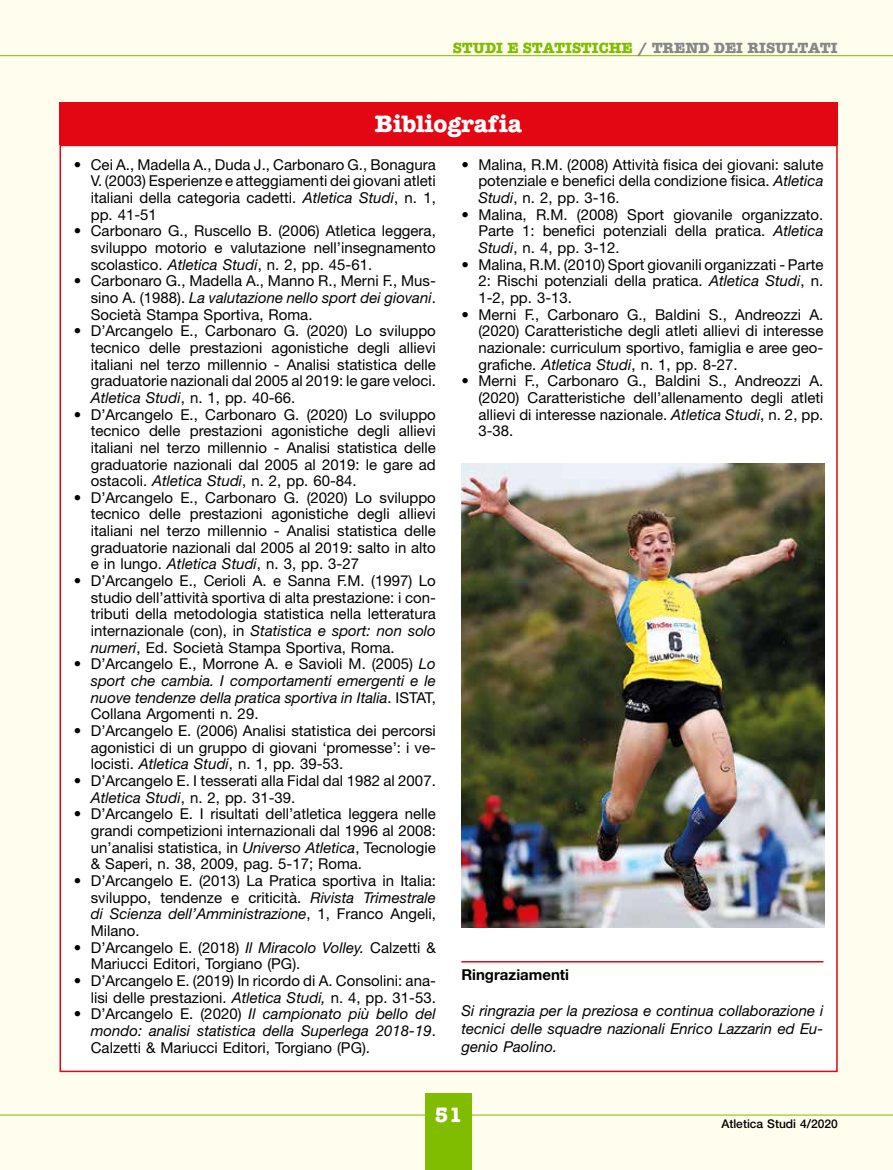
<style>
.page{position:relative;width:893px;height:1170px;background:#fff}
.page>*{position:absolute;margin:0;border:0;box-sizing:border-box;transform-origin:0 0}
.t1{font:700 24px "American Typewriter Std";color:#fff}
.t2{font:700 21px "American Typewriter Std";color:#fff}
.t3{font:15px/16.6px "Helvetica Neue LT Std";color:#000;text-align:justify}
.t4{font:italic 15px/16.6px "Helvetica Neue LT Std";color:#000;text-align:justify}
.t5{font:700 15px "American Typewriter Std";color:#878787}
.t6{font:700 15px "Helvetica Neue LT Std";color:#000}
.t7{font:500 12px "Helvetica Neue LT Std";color:#000}
.s1{color:#80bc00}
.s2{font-style:italic}
.s3{font-style:normal}
</style>
<div class="page">
<div style="left:0;top:0;width:893px;height:1169px;background:#fffdee"></div>
<hr style="left:0;top:1114px;width:893px;height:1px;background:#80bc00">
<div style="left:425px;top:1093px;width:47px;height:76px;background:#80bc00"></div>
<hr style="left:0;top:55px;width:893px;height:1px;background:#80bc00">
<div style="left:60px;top:145px;width:777px;height:926px;background:#fff"></div>
<hr style="left:461px;top:960px;width:362px;height:2px;background:#e30613">
<div style="left:60px;top:102px;width:778px;height:43px;background:#e30613"></div>
<img style="left:461px;top:463px;width:364px;height:464px">
<p class="t5" style="left:453px;top:39px;width:386px"><span class="s1">STUDI E STATISTICHE</span> / TREND DEI RISULTATI</p>
<h1 class="t1" style="left:375px;top:109px;width:149px">Bibliografia</h1>
<p class="t3" style="left:91px;top:156px;width:347px;text-indent:-17px">• Cei A., Madella A., Duda J., Carbonaro G., Bonagura V. (2003) Esperienze e atteggiamenti dei giovani atleti italiani della categoria cadetti. <span class="s2">Atletica Studi</span>, n. 1, pp. 41-51</p>
<p class="t3" style="left:91px;top:222px;width:347px;text-indent:-17px">• Carbonaro G., Ruscello B. (2006) Atletica leggera, sviluppo motorio e valutazione nell’insegnamento scolastico. <span class="s2">Atletica Studi</span>, n. 2, pp. 45-61.</p>
<p class="t3" style="left:91px;top:272px;width:347px;text-indent:-17px">• Carbonaro G., Madella A., Manno R., Merni F., Mus&shy;sino A. (1988). <span class="s2">La valutazione nello sport dei giovani</span>.<br>Società Stampa Sportiva, Roma.</p>
<p class="t3" style="left:91px;top:322px;width:347px;text-indent:-17px">• D’Arcangelo E., Carbonaro G. (2020) Lo sviluppo tecnico delle prestazioni agonistiche degli allievi italiani nel terzo millennio - Analisi statistica delle graduatorie nazionali dal 2005 al 2019: le gare veloci.<br><span class="s2">Atletica Studi</span>, n. 1, pp. 40-66.</p>
<p class="t3" style="left:91px;top:405px;width:347px;text-indent:-17px">• D’Arcangelo E., Carbonaro G. (2020) Lo sviluppo tecnico delle prestazioni agonistiche degli allievi italiani nel terzo millennio - Analisi statistica delle graduatorie nazionali dal 2005 al 2019: le gare ad ostacoli. <span class="s2">Atletica Studi</span>, n. 2, pp. 60-84.</p>
<p class="t3" style="left:91px;top:489px;width:347px;text-indent:-17px">• D’Arcangelo E., Carbonaro G. (2020) Lo sviluppo tecnico delle prestazioni agonistiche degli allievi italiani nel terzo millennio - Analisi statistica delle graduatorie nazionali dal 2005 al 2019: salto in alto e in lungo. <span class="s2">Atletica Studi</span>, n. 3, pp. 3-27</p>
<p class="t3" style="left:91px;top:572px;width:347px;text-indent:-17px">• D’Arcangelo E., Cerioli A. e Sanna F.M. (1997) Lo studio dell’attività sportiva di alta prestazione: i con&shy;tributi della metodologia statistica nella letteratura internazionale (con), in <span class="s2">Statistica e sport: non solo numeri</span>, Ed. Società Stampa Sportiva, Roma.</p>
<p class="t4" style="left:91px;top:655px;width:347px;text-indent:-17px"><span class="s3">• D’Arcangelo E., Morrone A. e Savioli M. (2005)</span> Lo sport che cambia. I comportamenti emergenti e le nuove tendenze della pratica sportiva in Italia<span class="s3">. ISTAT, Collana Argomenti n. 29.</span></p>
<p class="t3" style="left:91px;top:722px;width:347px;text-indent:-17px">• D’Arcangelo E. (2006) Analisi statistica dei percorsi agonistici di un gruppo di giovani ‘promesse’: i ve&shy;locisti. <span class="s2">Atletica Studi</span>, n. 1, pp. 39-53.</p>
<p class="t3" style="left:91px;top:772px;width:346px;text-indent:-17px">• D’Arcangelo E. I tesserati alla Fidal dal 1982 al 2007.<br><span class="s2">Atletica Studi</span>, n. 2, pp. 31-39.</p>
<p class="t3" style="left:91px;top:805px;width:347px;text-indent:-17px">• D’Arcangelo E. I risultati dell’atletica leggera nelle grandi competizioni internazionali dal 1996 al 2008: un’analisi statistica, in <span class="s2">Universo Atletica</span>, Tecnologie &amp; Saperi, n. 38, 2009, pag. 5-17; Roma.</p>
<p class="t3" style="left:91px;top:872px;width:347px;text-indent:-17px">• D’Arcangelo E. (2013) La Pratica sportiva in Italia: sviluppo, tendenze e criticità. <span class="s2">Rivista Trimestrale di Scienza dell’Amministrazione</span>, 1, Franco Angeli, Milano.</p>
<p class="t3" style="left:91px;top:938px;width:347px;text-indent:-17px">• D’Arcangelo E. (2018) <span class="s2">Il Miracolo Volley.</span> Calzetti &amp;<br>Mariucci Editori, Torgiano (PG).</p>
<p class="t3" style="left:74px;top:972px;width:364px;text-align:right">• D’Arcangelo E. (2019) In ricordo di A. Consolini: ana&shy;lisi delle prestazioni. <span class="s2">Atletica Studi,</span> n. 4, pp. 31-53.</p>
<p class="t4" style="left:91px;top:1005px;width:347px;text-indent:-17px"><span class="s3">• D’Arcangelo E. (2020)</span> Il campionato più bello del mondo: analisi statistica della Superlega 2018-19<span class="s3">.<br>Calzetti &amp; Mariucci Editori, Torgiano (PG).</span></p>
<p class="t3" style="left:478px;top:156px;width:347px;text-indent:-17px">• Malina, R.M. (2008) Attività fisica dei giovani: salute potenziale e benefici della condizione fisica. <span class="s2">Atletica Studi</span>, n. 2, pp. 3-16.</p>
<p class="t3" style="left:478px;top:206px;width:347px;text-indent:-17px">• Malina, R.M. (2008) Sport giovanile organizzato.<br>Parte 1: benefici potenziali della pratica. <span class="s2">Atletica Studi</span>, n. 4, pp. 3-12.</p>
<p class="t3" style="left:478px;top:256px;width:347px;text-indent:-17px">• Malina, R.M. (2010) Sport giovanili organizzati - Parte 2: Rischi potenziali della pratica. <span class="s2">Atletica Studi</span>, n.<br>1-2, pp. 3-13.</p>
<p class="t3" style="left:478px;top:306px;width:347px;text-indent:-17px">• Merni F., Carbonaro G., Baldini S., Andreozzi A. (2020) Caratteristiche degli atleti allievi di interesse nazionale: curriculum sportivo, famiglia e aree geo&shy;grafiche. <span class="s2">Atletica Studi</span>, n. 1, pp. 8-27.</p>
<p class="t3" style="left:478px;top:372px;width:347px;text-indent:-17px">• Merni F., Carbonaro G., Baldini S., Andreozzi A. (2020) Caratteristiche dell’allenamento degli atleti allievi di interesse nazionale. <span class="s2">Atletica Studi</span>, n. 2, pp.<br>3-38.</p>
<p class="t6" style="left:461px;top:964px;width:109px">Ringraziamenti</p>
<p class="t4" style="left:461px;top:1000px;width:364px;line-height:18px">Si ringrazia per la preziosa e continua collaborazione i tecnici delle squadre nazionali Enrico Lazzarin ed Eu&shy;genio Paolino.</p>
<h2 class="t2" style="left:435px;top:1102px;width:29px">51</h2>
<p class="t7" style="left:721px;top:1115px;width:118px">Atletica Studi 4/2020</p>
</div>
